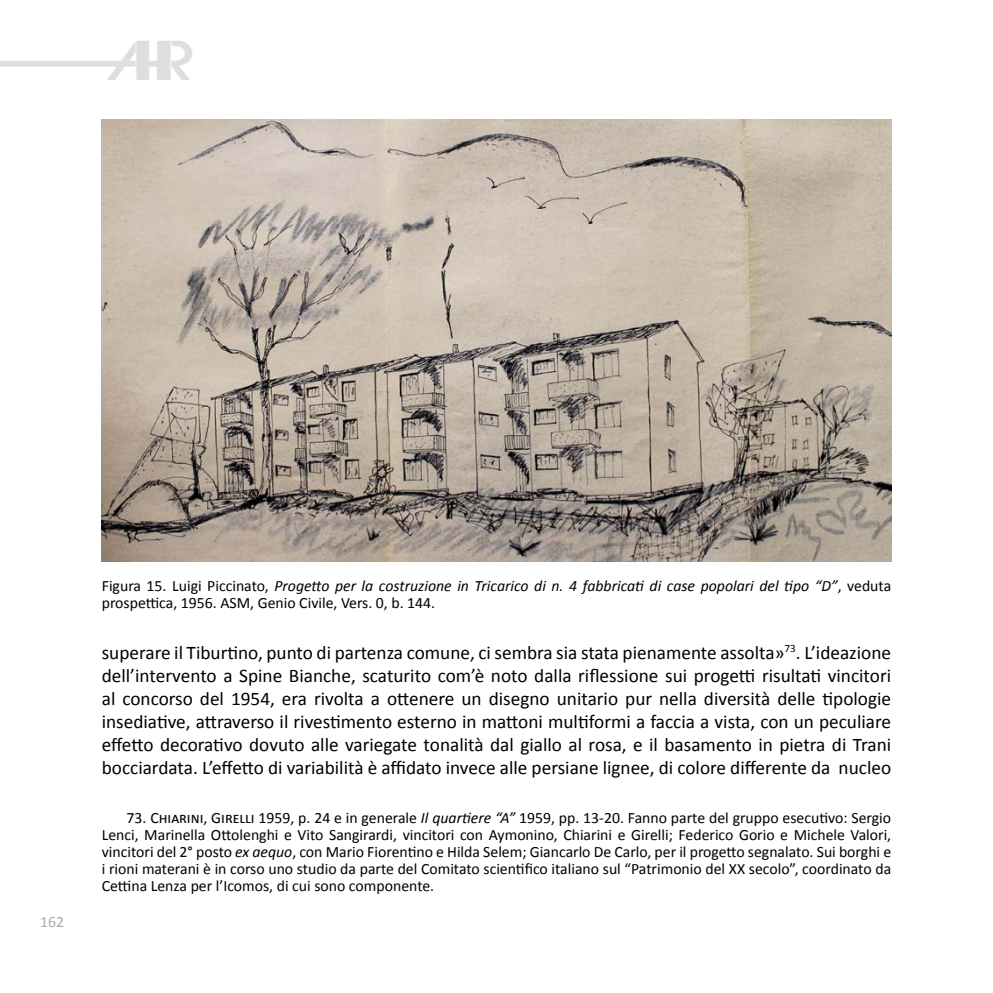
<style>
.page{position:relative;width:993px;height:993px;background:#fff}
.page>*{position:absolute;margin:0;border:0;box-sizing:border-box;transform-origin:0 0}
.t1{font:19.25px/23.1px "Calibri";color:#000;text-align:justify}
.t2{font:15.75px/17.2px "Calibri";color:#000;text-align:justify}
.t3{font:15.75px "Calibri";color:#a9abae}
.s1{font-style:italic}
</style>
<div class="page">
<img style="left:0;top:40px;width:193px;height:39px">
<img style="left:102px;top:119px;width:788px;height:442px">
<p class="t3" style="left:40px;top:910px;width:25px">162</p>
<p class="t2" style="left:102px;top:576px;width:790px">Figura 15. Luigi Piccinato, <span class="s1">Progetto per la costruzione in Tricarico di n. 4 fabbricati di case popolari del tipo “D”</span>, veduta prospettica, 1956. ASM, Genio Civile, Vers. 0, b. 144.</p>
<p class="t1" style="left:102px;top:640px;width:790px">superare il Tiburtino, punto di partenza comune, ci sembra sia stata pienamente assolta»<sup>73</sup>. L’ideazione dell’intervento a Spine Bianche, scaturito com’è noto dalla riflessione sui progetti risultati vincitori al concorso del 1954, era rivolta a ottenere un disegno unitario pur nella diversità delle tipologie insediative, attraverso il rivestimento esterno in mattoni multiformi a faccia a vista, con un peculiare effetto decorativo dovuto alle variegate tonalità dal giallo al rosa, e il basamento in pietra di Trani bocciardata. L’effetto di variabilità è affidato invece alle persiane lignee, di colore differente da nucleo</p>
<p class="t2" style="left:102px;top:808px;width:790px;text-indent:25px">73. Chiarini, Girelli 1959, p. 24 e in generale <span class="s1">Il quartiere “A”</span> 1959, pp. 13-20. Fanno parte del gruppo esecutivo: Sergio Lenci, Marinella Ottolenghi e Vito Sangirardi, vincitori con Aymonino, Chiarini e Girelli; Federico Gorio e Michele Valori, vincitori del 2° posto <span class="s1">ex aequo</span>, con Mario Fiorentino e Hilda Selem; Giancarlo De Carlo, per il progetto segnalato. Sui borghi e i rioni materani è in corso uno studio da parte del Comitato scientifico italiano sul “Patrimonio del XX secolo”, coordinato da Cettina Lenza per l’Icomos, di cui sono componente.</p>
</div>
